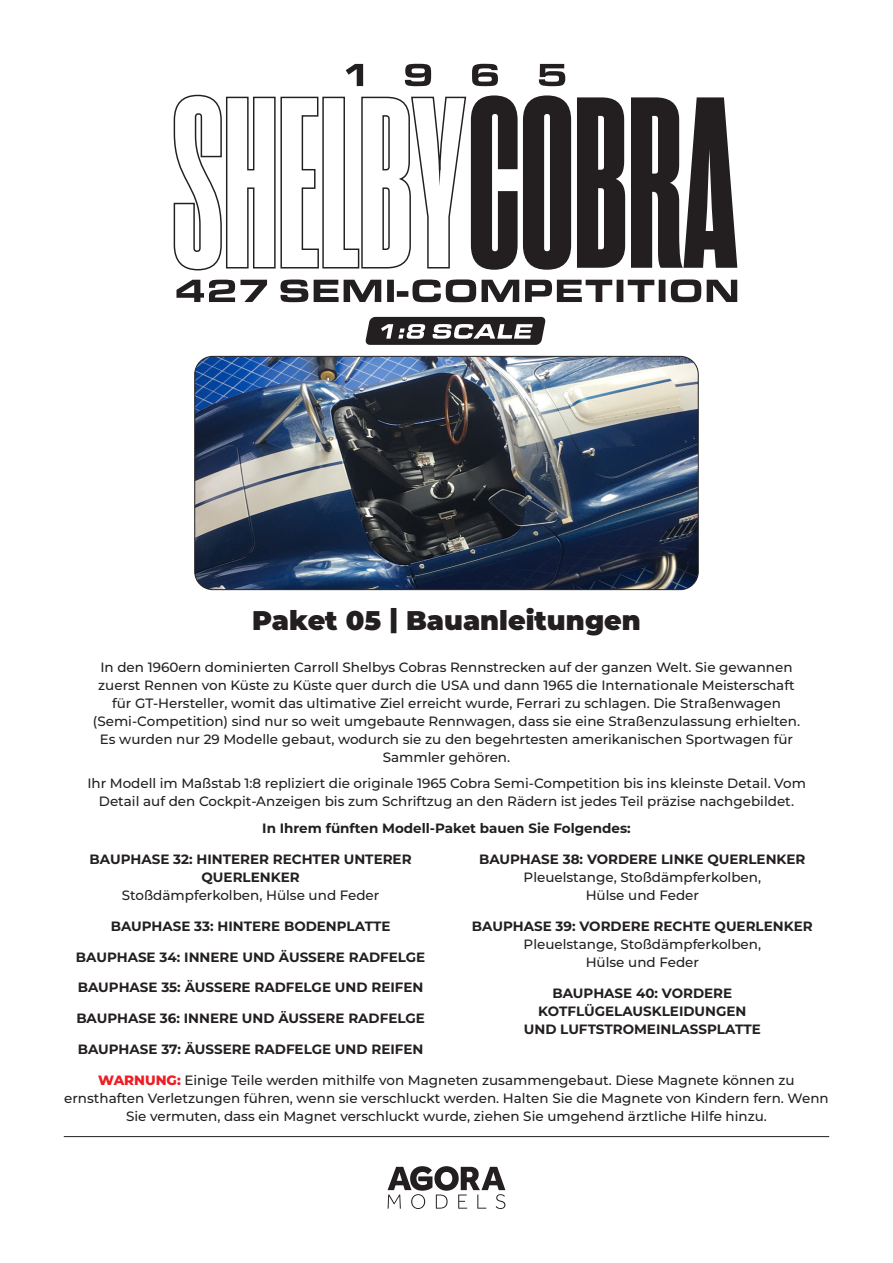
<style>
.page{position:relative;width:893px;height:1263px;background:#fff}
.page>*{position:absolute;margin:0;border:0;box-sizing:border-box;transform-origin:0 0}
.breadcrumb{font:900 27px "Montserrat";color:#231f20}
.breadcrumb-2{font:500 13.5px/18px "Montserrat";color:#231f20;text-align:center}
.breadcrumb-3{font:700 13.5px/18px "Montserrat";color:#231f20;text-align:center}
.s1{font-weight:500}
.s2{font-weight:700}
.s3{font-weight:800;color:#ee1d23}
</style>
<div class="page">
<svg style="left:346px;top:64px;width:219px;height:22px"></svg>
<svg style="left:173px;top:94px;width:294px;height:177px"></svg>
<svg style="left:471px;top:95px;width:266px;height:175px;fill:#231f20"></svg>
<svg style="left:176px;top:279px;width:561px;height:23px"></svg>
<svg style="left:365px;top:317px;width:181px;height:28px"></svg>
<img style="left:196px;top:356px;width:501px;height:234px">
<div style="left:194px;top:356px;width:505px;height:234px;border:1px solid #231f20;border-radius:18px"></div>
<svg style="left:388px;top:1166px;width:117px;height:43px"></svg>
<hr style="left:64px;top:1136px;width:765px;height:1px;background:#231f20">
<p class="breadcrumb" style="left:252px;top:600px;width:390px">Paket 05 | Bauanleitungen</p>
<p class="breadcrumb-2" style="left:93px;top:657px;width:709px">In den 1960ern dominierten Carroll Shelbys Cobras Rennstrecken auf der ganzen Welt. Sie gewannen zuerst Rennen von Küste zu Küste quer durch die USA und dann 1965 die Internationale Meisterschaft für GT-Hersteller, womit das ultimative Ziel erreicht wurde, Ferrari zu schlagen. Die Straßenwagen (Semi-Competition) sind nur so weit umgebaute Rennwagen, dass sie eine Straßenzulassung erhielten.<br>Es wurden nur 29 Modelle gebaut, wodurch sie zu den begehrtesten amerikanischen Sportwagen für Sammler gehören.</p>
<p class="breadcrumb-2" style="left:87px;top:774px;width:720px">Ihr Modell im Maßstab 1:8 repliziert die originale 1965 Cobra Semi-Competition bis ins kleinste Detail. Vom<br>Detail auf den Cockpit-Anzeigen bis zum Schriftzug an den Rädern ist jedes Teil präzise nachgebildet.</p>
<p class="breadcrumb-3" style="left:262px;top:818px;width:370px">In Ihrem fünften Modell-Paket bauen Sie Folgendes:</p>
<p class="breadcrumb-3" style="left:90px;top:849px;width:323px">BAUPHASE 32: HINTERER RECHTER UNTERER<br>QUERLENKER<br><span class="s1">Stoßdämpferkolben, Hülse und Feder</span></p>
<p class="breadcrumb-3" style="left:111px;top:916px;width:281px">BAUPHASE 33: HINTERE BODENPLATTE</p>
<p class="breadcrumb-3" style="left:76px;top:947px;width:351px">BAUPHASE 34: INNERE UND ÄUSSERE RADFELGE</p>
<p class="breadcrumb-3" style="left:78px;top:978px;width:347px">BAUPHASE 35: ÄUSSERE RADFELGE UND REIFEN</p>
<p class="breadcrumb-3" style="left:76px;top:1008px;width:350px">BAUPHASE 36: INNERE UND ÄUSSERE RADFELGE</p>
<p class="breadcrumb-3" style="left:78px;top:1039px;width:347px">BAUPHASE 37: ÄUSSERE RADFELGE UND REIFEN</p>
<p class="breadcrumb-2" style="left:479px;top:850px;width:328px"><span class="s2">BAUPHASE 38: VORDERE LINKE QUERLENKER<br></span>Pleuelstange, Stoßdämpferkolben,<br>Hülse und Feder</p>
<p class="breadcrumb-2" style="left:472px;top:916px;width:342px"><span class="s2">BAUPHASE 39: VORDERE RECHTE QUERLENKER<br></span>Pleuelstange, Stoßdämpferkolben,<br>Hülse und Feder</p>
<p class="breadcrumb-3" style="left:524px;top:983px;width:239px">BAUPHASE 40: VORDERE<br>KOTFLÜGELAUSKLEIDUNGEN<br>UND LUFTSTROMEINLASSPLATTE</p>
<p class="breadcrumb-2" style="left:64px;top:1070px;width:766px"><span class="s3">WARNUNG:</span> Einige Teile werden mithilfe von Magneten zusammengebaut. Diese Magnete können zu ernsthaften Verletzungen führen, wenn sie verschluckt werden. Halten Sie die Magnete von Kindern fern. Wenn<br>Sie vermuten, dass ein Magnet verschluckt wurde, ziehen Sie umgehend ärztliche Hilfe hinzu.</p>
</div>
